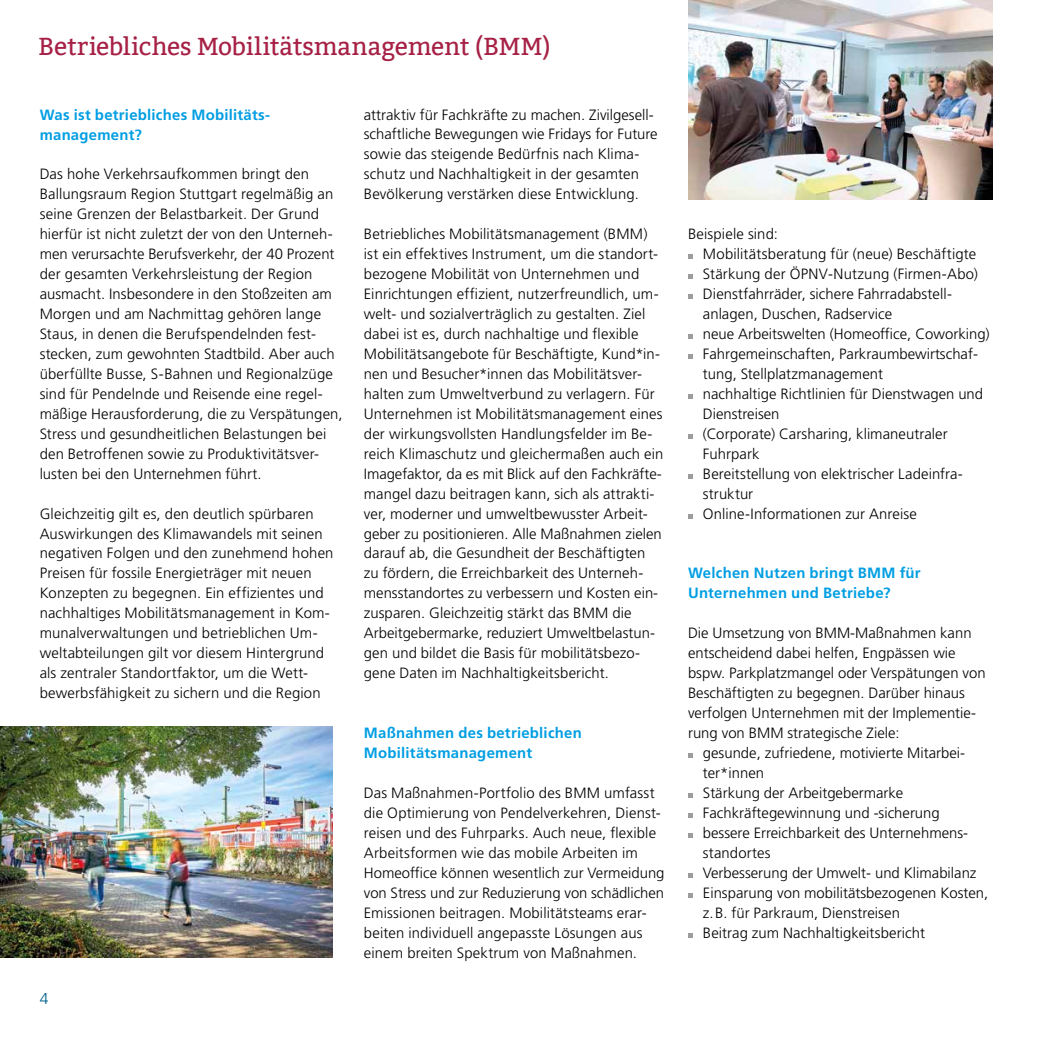
<style>
.page{position:relative;width:1042px;height:1042px;background:#fff}
.page>*{position:absolute;margin:0;border:0;box-sizing:border-box;transform-origin:0 0}
.t1{font:24.5px "Bitter";letter-spacing:-.005em;color:#a62145}
.t2{font:300 15.75px "Frutiger LT Pro";color:#00628a}
.t3{font:300 14.88px/19.9px "Frutiger LT Pro";letter-spacing:.005em;color:#000}
.t4{font:700 14.88px/19.8px "Frutiger LT Pro";letter-spacing:.02em;color:#009ee3}
</style>
<div class="page">
<img style="left:689px;top:0;width:303px;height:199px">
<svg style="left:688px;top:254px;width:5px;height:5px"></svg>
<svg style="left:688px;top:274px;width:5px;height:5px"></svg>
<svg style="left:688px;top:294px;width:5px;height:5px"></svg>
<svg style="left:688px;top:334px;width:5px;height:5px"></svg>
<svg style="left:688px;top:354px;width:5px;height:5px"></svg>
<svg style="left:688px;top:394px;width:5px;height:5px"></svg>
<svg style="left:688px;top:434px;width:5px;height:5px"></svg>
<svg style="left:688px;top:474px;width:5px;height:5px"></svg>
<svg style="left:688px;top:514px;width:5px;height:4px"></svg>
<svg style="left:688px;top:753px;width:5px;height:5px"></svg>
<svg style="left:688px;top:793px;width:5px;height:5px"></svg>
<svg style="left:688px;top:813px;width:5px;height:5px"></svg>
<svg style="left:688px;top:833px;width:5px;height:5px"></svg>
<svg style="left:688px;top:873px;width:5px;height:5px"></svg>
<svg style="left:688px;top:893px;width:5px;height:5px"></svg>
<svg style="left:688px;top:933px;width:5px;height:4px"></svg>
<img style="left:0;top:726px;width:332px;height:231px">
<h1 class="t1" style="left:38px;top:36px;width:514px">Betriebliches Mobilitätsmanagement (BMM)</h1>
<p class="t4" style="left:40px;top:106px;width:232px">Was ist betriebliches Mobilitäts&shy;management?</p>
<p class="t3" style="left:40px;top:165px;width:304px">Das hohe Verkehrsaufkommen bringt den Ballungsraum Region Stuttgart regelmäßig an seine Grenzen der Belastbarkeit. Der Grund hierfür ist nicht zuletzt der von den Unterneh&shy;men verursachte Berufsverkehr, der 40 Prozent der gesamten Verkehrsleistung der Region ausmacht. Insbesondere in den Stoßzeiten am Morgen und am Nachmittag gehören lange Staus, in denen die Berufspendelnden fest&shy;stecken, zum gewohnten Stadtbild. Aber auch überfüllte Busse, S-Bahnen und Regionalzüge sind für Pendelnde und Reisende eine regel&shy;mäßige Herausforderung, die zu Verspätungen, Stress und gesundheitlichen Belastungen bei den Betroffenen sowie zu Produktivitätsver&shy;lusten bei den Unternehmen führt.</p>
<p class="t3" style="left:40px;top:504px;width:295px">Gleichzeitig gilt es, den deutlich spürbaren Auswirkungen des Klimawandels mit seinen negativen Folgen und den zunehmend hohen Preisen für fossile Energieträger mit neuen Konzepten zu begegnen. Ein effizientes und nachhaltiges Mobilitätsmanagement in Kom&shy;munalverwaltungen und betrieblichen Um&shy;weltabteilungen gilt vor diesem Hintergrund als zentraler Standortfaktor, um die Wett&shy;bewerbsfähigkeit zu sichern und die Region</p>
<p class="t2" style="left:40px;top:991px;width:10px">4</p>
<p class="t3" style="left:364px;top:105px;width:295px">attraktiv für Fachkräfte zu machen. Zivilgesell&shy;schaftliche Bewegungen wie Fridays for Future sowie das steigende Bedürfnis nach Klima&shy;schutz und Nachhaltigkeit in der gesamten Bevölkerung verstärken diese Entwicklung.</p>
<p class="t3" style="left:364px;top:225px;width:301px">Betriebliches Mobilitätsmanagement (BMM) ist ein effektives Instrument, um die standort&shy;bezogene Mobilität von Unternehmen und Einrichtungen effizient, nutzerfreundlich, um&shy;welt- und sozialverträglich zu gestalten. Ziel dabei ist es, durch nachhaltige und flexible Mobilitätsangebote für Beschäftigte, Kund*in&shy;nen und Besucher*innen das Mobilitätsver&shy;halten zum Umweltverbund zu verlagern. Für Unternehmen ist Mobilitätsmanagement eines der wirkungsvollsten Handlungsfelder im Be&shy;reich Klimaschutz und gleichermaßen auch ein Imagefaktor, da es mit Blick auf den Fachkräfte&shy;mangel dazu beitragen kann, sich als attrakti&shy;ver, moderner und umweltbewusster Arbeit&shy;geber zu positionieren. Alle Maßnahmen zielen darauf ab, die Gesundheit der Beschäftigten zu fördern, die Erreichbarkeit des Unterneh&shy;mensstandortes zu verbessern und Kosten ein&shy;zusparen. Gleichzeitig stärkt das BMM die Arbeitgebermarke, reduziert Umweltbelastun&shy;gen und bildet die Basis für mobilitätsbezo&shy;gene Daten im Nachhaltigkeitsbericht.</p>
<p class="t4" style="left:364px;top:724px;width:219px">Maßnahmen des betrieblichen<br>Mobilitätsmanagement</p>
<p class="t3" style="left:364px;top:783px;width:302px">Das Maßnahmen-Portfolio des BMM umfasst die Optimierung von Pendelverkehren, Dienst&shy;reisen und des Fuhrparks. Auch neue, flexible Arbeitsformen wie das mobile Arbeiten im Homeoffice können wesentlich zur Vermeidung von Stress und zur Reduzierung von schädlichen Emissionen beitragen. Mobilitätsteams erar&shy;beiten individuell angepasste Lösungen aus einem breiten Spektrum von Maßnahmen.</p>
<p class="t3" style="left:703px;top:224px;width:288px;text-indent:-15px">Beispiele sind:<br>Mobilitätsberatung für (neue) Beschäftigte Stärkung der ÖPNV-Nutzung (Firmen-Abo)<br>Dienstfahrräder, sichere Fahrradabstell&shy;anlagen, Duschen, Radservice<br>neue Arbeitswelten (Homeoffice, Coworking)<br>Fahrgemeinschaften, Parkraumbewirtschaf&shy;tung, Stellplatzmanagement<br>nachhaltige Richtlinien für Dienstwagen und Dienstreisen<br>(Corporate) Carsharing, klimaneutraler Fuhrpark<br>Bereitstellung von elektrischer Ladeinfra&shy;struktur<br>Online-Informationen zur Anreise</p>
<p class="t4" style="left:688px;top:564px;width:234px">Welchen Nutzen bringt BMM für<br>Unternehmen und Betriebe?</p>
<p class="t3" style="left:688px;top:624px;width:299px">Die Umsetzung von BMM-Maßnahmen kann entscheidend dabei helfen, Engpässen wie bspw. Parkplatzmangel oder Verspätungen von Beschäftigten zu begegnen. Darüber hinaus verfolgen Unternehmen mit der Implementie&shy;rung von BMM strategische Ziele:</p>
<p class="t3" style="left:703px;top:743px;width:287px">gesunde, zufriedene, motivierte Mitarbei&shy;ter*innen<br>Stärkung der Arbeitgebermarke Fachkräftegewinnung und -sicherung bessere Erreichbarkeit des Unternehmens&shy;standortes<br>Verbesserung der Umwelt- und Klimabilanz Einsparung von mobilitätsbezogenen Kosten, z.B. für Parkraum, Dienstreisen<br>Beitrag zum Nachhaltigkeitsbericht</p>
</div>
